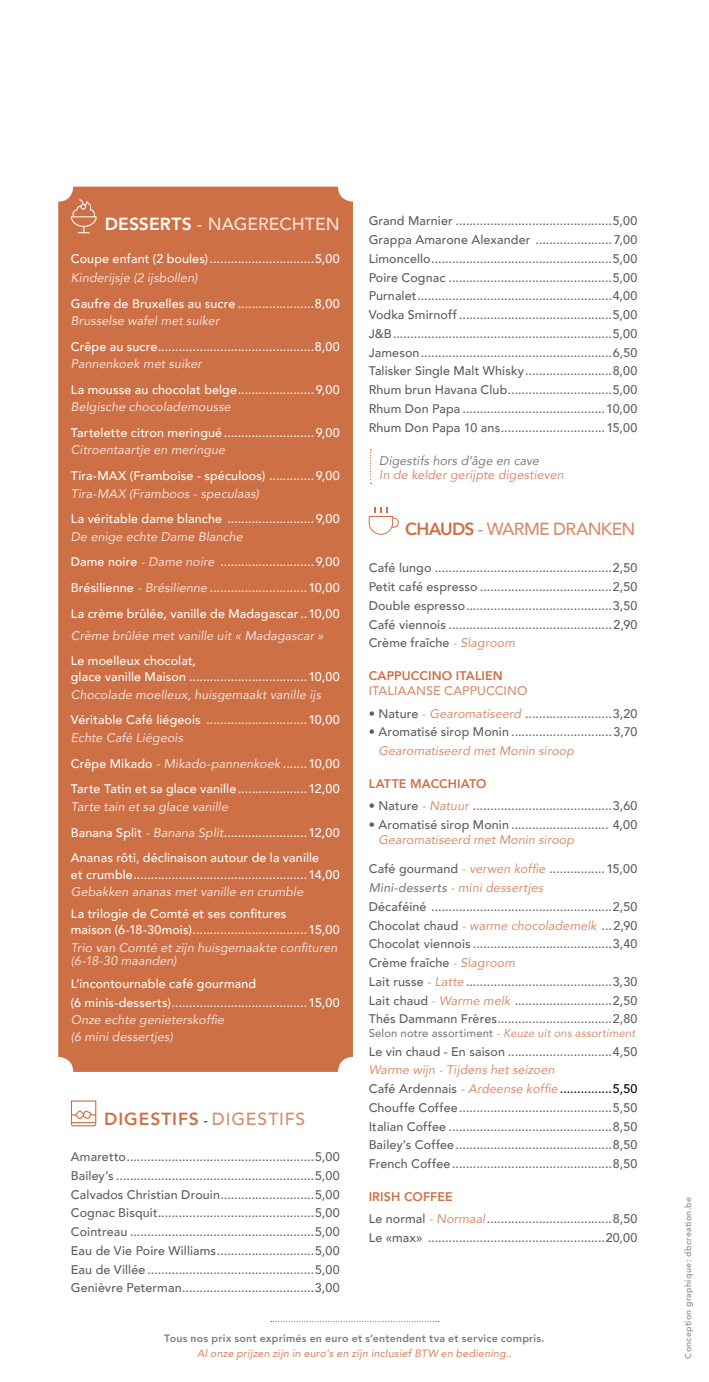
<style>
.page{position:relative;width:709px;height:1382px;background:#fff}
.page>*{position:absolute;margin:0;border:0;box-sizing:border-box;transform-origin:0 0}
.t1{font:500 17.5px "Avenir";color:#f5e2da}
.t2{font:800 17.5px "Avenir";letter-spacing:.05em;color:#ce7046}
.t3{font:500 17.5px "Avenir";letter-spacing:-.04em;color:#d78d6b}
.t4{font:500 12.5px/18.8px "Avenir";letter-spacing:.01em;color:#615d59;text-align:justify}
.t5{font:500 12.5px/25.9px "Avenir";letter-spacing:.01em;color:#fff}
.t6{font:italic 12.5px/13.8px "Avenir";letter-spacing:.005em;color:#f5e2da}
.t7{font:italic 12.5px "Avenir";letter-spacing:.005em;color:#d78d6b}
.t8{font:800 12.5px "Avenir";letter-spacing:.01em;color:#ce7046}
.t9{font:italic 12.5px "Avenir";letter-spacing:.01em;color:#817e7a}
.t10{font:500 12.5px "Avenir";letter-spacing:.005em;color:#d78d6b}
.t11{font:italic 11.25px "Avenir";letter-spacing:.01em;color:#d78d6b}
.t12{font:800 10.62px "Avenir";letter-spacing:.02em;color:#817e7a}
.t13{font:italic 500 10.62px "Avenir";letter-spacing:.02em;color:#d78d6b}
.t14{font:800 8.75px "Avenir";letter-spacing:.025em;color:#a09e9b}
.s1{font-weight:800;color:#fff}
.s2{font-weight:400;font-style:italic;color:#f5e2da}
.s3{font-weight:400;font-size:13.75px;color:#000}
.s4{font-weight:500;color:#d78d6b}
.s5{font-weight:800;color:#ce7046}
.s6{font-weight:400;font-style:italic;color:#d78d6b}
.s7{font-style:italic;color:#817e7a}
.s8{font-weight:500;font-style:normal;color:#817e7a}
.s9{color:#000}
</style>
<div class="page">
<div style="left:58px;top:187px;width:295px;height:885px;background:#ce7046;border-radius:15px"></div>
<svg style="left:71px;top:199px;width:26px;height:34px"></svg>
<svg style="left:71px;top:1100px;width:25px;height:26px"></svg>
<svg style="left:369px;top:508px;width:30px;height:27px"></svg>
<svg style="left:370px;top:449px;width:1px;height:35px"></svg>
<svg style="left:271px;top:1321px;width:168px;height:1px"></svg>
<h1 class="t1" style="left:105px;top:209px;width:236px"><span class="s1">DESSERTS</span> - NAGERECHTEN</h1>
<p class="t5" style="left:71px;top:245px;width:270px">Coupe enfant (2 boules) ..............................5,00</p>
<p class="t6" style="left:71px;top:271px;width:128px">Kinderijsje (2 ijsbollen)</p>
<p class="t5" style="left:71px;top:290px;width:270px">Gaufre de Bruxelles au sucre ......................8,00</p>
<p class="t6" style="left:71px;top:314px;width:150px">Brusselse wafel met suiker</p>
<p class="t5" style="left:71px;top:333px;width:270px">Crêpe au sucre.............................................8,00</p>
<p class="t6" style="left:71px;top:357px;width:133px">Pannenkoek met suiker</p>
<p class="t5" style="left:71px;top:376px;width:270px">La mousse au chocolat belge......................9,00</p>
<p class="t6" style="left:71px;top:400px;width:161px">Belgische chocolademousse</p>
<p class="t5" style="left:71px;top:419px;width:270px">Tartelette citron meringué..........................9,00</p>
<p class="t6" style="left:71px;top:443px;width:156px">Citroentaartje en meringue</p>
<p class="t5" style="left:71px;top:462px;width:270px">Tira-MAX (Framboise - spéculoos) .............9,00</p>
<p class="t6" style="left:71px;top:486px;width:190px">Tira-MAX (Framboos - speculaas)</p>
<p class="t5" style="left:71px;top:505px;width:270px">La véritable dame blanche .........................9,00</p>
<p class="t5" style="left:71px;top:523px;width:270px"><span class="s2">De enige echte Dame Blanche<br></span>Dame noire <span class="s2">- Dame noire</span> ...........................9,00<br>Brésilienne <span class="s2">- Brésilienne</span> ............................10,00<br>La crème brûlée, vanille de Madagascar..10,00</p>
<p class="t6" style="left:71px;top:629px;width:254px">Crème brûlée met vanille uit « Madagascar »</p>
<p class="t5" style="left:71px;top:652px;width:270px;line-height:16.2px">Le moelleux chocolat,<br>glace vanille Maison ..................................10,00</p>
<p class="t6" style="left:71px;top:687px;width:252px">Chocolade moelleux, huisgemaakt vanille ijs</p>
<p class="t5" style="left:71px;top:706px;width:270px">Véritable Café liégeois .............................10,00</p>
<p class="t5" style="left:71px;top:724px;width:270px"><span class="s2">Echte Café Liégeois<br></span>Crêpe Mikado <span class="s2">- Mikado-pannenkoek</span> .......10,00<br>Tarte Tatin et sa glace vanille....................12,00</p>
<p class="t5" style="left:71px;top:793px;width:270px"><span class="s2">Tarte tain et sa glace vanille<br></span>Banana Split <span class="s2">- Banana Split</span>........................12,00<br>Ananas rôti, déclinaison autour de la vanille</p>
<p class="t5" style="left:71px;top:861px;width:270px">et crumble..................................................14,00</p>
<p class="t6" style="left:71px;top:885px;width:234px">Gebakken ananas met vanille en crumble</p>
<p class="t5" style="left:71px;top:905px;width:270px;line-height:16.2px">La trilogie de Comté et ses confitures<br>maison (6-18-30mois).................................15,00</p>
<p class="t6" style="left:71px;top:940px;width:268px">Trio van Comté et zijn huisgemaakte confituren (6-18-30 maanden)</p>
<p class="t5" style="left:71px;top:973px;width:270px;line-height:18.8px">L’incontournable café gourmand<br>(6 minis-desserts).......................................15,00</p>
<p class="t6" style="left:71px;top:1011px;width:155px;line-height:17.2px">Onze echte genieterskoffie (6 mini dessertjes)</p>
<h1 class="t2" style="left:104px;top:1105px;width:202px">DIGESTIFS <span class="s3">-</span> <span class="s4">DIGESTIFS</span></h1>
<p class="t4" style="left:71px;top:1147px;width:270px">Amaretto......................................................5,00<br>Bailey’s .........................................................5,00<br>Calvados Christian Drouin...........................5,00<br>Cognac Bisquit.............................................5,00<br>Cointreau .....................................................5,00<br>Eau de Vie Poire Williams............................5,00<br>Eau de Villée ................................................5,00<br>Genièvre Peterman......................................3,00</p>
<p class="t4" style="left:369px;top:211px;width:270px">Grand Marnier .............................................5,00<br>Grappa Amarone Alexander ...................... 7,00<br>Limoncello....................................................5,00<br>Poire Cognac ...............................................5,00<br>Purnalet........................................................4,00<br>Vodka Smirnoff ............................................5,00<br>J&amp;B...............................................................5,00<br>Jameson.......................................................6,50<br>Talisker Single Malt Whisky.........................8,00<br>Rhum brun Havana Club..............................5,00<br>Rhum Don Papa .........................................10,00<br>Rhum Don Papa 10 ans..............................15,00</p>
<p class="t9" style="left:379px;top:453px;width:161px">Digestifs hors d’âge en cave</p>
<p class="t7" style="left:379px;top:467px;width:186px">In de kelder gerijpte digestieven</p>
<h1 class="t3" style="left:405px;top:514px;width:232px"><span class="s5">CHAUDS</span> - WARME DRANKEN</h1>
<p class="t4" style="left:369px;top:558px;width:270px">Café lungo ...................................................2,50<br>Petit café espresso ......................................2,50<br>Double espresso..........................................3,50<br>Café viennois ...............................................2,90<br>Crème fraîche <span class="s6">- Slagroom</span></p>
<p class="t8" style="left:369px;top:666px;width:136px">CAPPUCCINO ITALIEN</p>
<p class="t10" style="left:369px;top:680px;width:160px">ITALIAANSE CAPPUCCINO</p>
<p class="t4" style="left:369px;top:703px;width:270px">• Nature <span class="s6">- Gearomatiseerd</span> .........................3,20</p>
<p class="t4" style="left:369px;top:722px;width:270px">• Aromatisé sirop Monin .............................3,70</p>
<p class="t7" style="left:378px;top:743px;width:197px">Gearomatiseerd met Monin siroop</p>
<p class="t8" style="left:369px;top:774px;width:119px">LATTE MACCHIATO</p>
<p class="t4" style="left:369px;top:796px;width:270px">• Nature <span class="s6">- Natuur</span> ........................................3,60</p>
<p class="t4" style="left:369px;top:815px;width:270px">• Aromatisé sirop Monin ............................ 4,00</p>
<p class="t7" style="left:378px;top:832px;width:197px">Gearomatiseerd met Monin siroop</p>
<p class="t4" style="left:369px;top:859px;width:270px;text-align:left">Café gourmand <span class="s6">- verwen koffie</span> ................15,00<br><span class="s7">Mini-desserts</span> <span class="s6">- mini dessertjes<br></span>Décaféiné ....................................................2,50<br>Chocolat chaud <span class="s6">- warme chocolademelk</span> ...2,90<br>Chocolat viennois ........................................3,40<br>Crème fraîche <span class="s6">- Slagroom<br></span>Lait russe <span class="s6">- Latte</span> ..........................................3,30<br>Lait chaud <span class="s6">- Warme melk</span> ............................2,50<br>Thés Dammann Frères.................................2,80</p>
<p class="t11" style="left:369px;top:1026px;width:268px"><span class="s8">Selon notre assortiment</span> - Keuze uit ons assortiment</p>
<p class="t4" style="left:369px;top:1041px;width:270px">Le vin chaud - En saison ..............................4,50</p>
<p class="t4" style="left:369px;top:1060px;width:270px;text-align:left"><span class="s6">Warme wijn - Tijdens het seizoen<br></span>Café Ardennais <span class="s6">- Ardeense koffie</span> <span class="s9">...............5,50<br></span>Chouffe Coffee............................................5,50<br>Italian Coffee ...............................................8,50<br>Bailey’s Coffee.............................................8,50<br>French Coffee..............................................8,50</p>
<p class="t4" style="left:369px;top:1185px;width:270px;line-height:22.2px"><span class="s5">IRISH COFFEE<br></span>Le normal <span class="s6">- Normaal</span>....................................8,50</p>
<p class="t4" style="left:369px;top:1228px;width:270px">Le «max» ...................................................20,00</p>
<p class="t12" style="left:164px;top:1330px;width:382px">Tous nos prix sont exprimés en euro et s’entendent tva et service compris.</p>
<p class="t13" style="left:197px;top:1347px;width:316px">Al onze prijzen zijn in euro’s en zijn inclusief BTW en bediening..</p>
<p class="t14" style="left:681px;top:1359px;width:163px;rotate:-90deg">Conception graphique: dbcreation.be</p>
</div>
